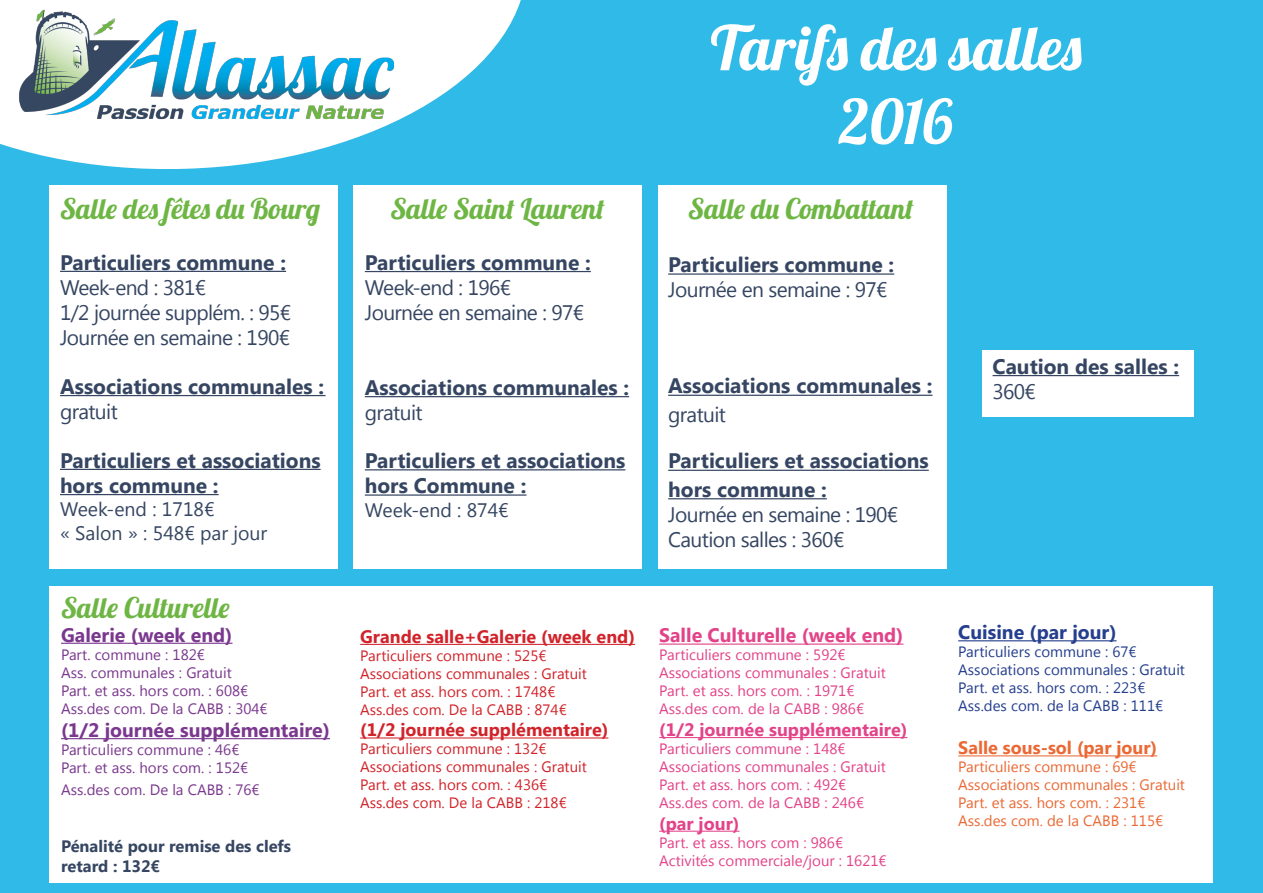
<style>
.page{position:relative;width:1263px;height:893px;background:#30bae7}
.page>*{position:absolute;margin:0;border:0;box-sizing:border-box;transform-origin:0 0}
.t1{font:61.5px "Lobster 1.4";color:#fff}
.t2{font:28.5px "Lobster 1.4";color:#6eb644}
.t3{font:700 21px/25.2px "Segoe UI";color:#364662}
.t4{font:21px "Segoe UI";letter-spacing:-.03em;color:#364662}
.t5{font:19.5px "Segoe UI";color:#364662}
.t6{font:700 19.5px "Segoe UI";color:#7a388e}
.t7{font:700 19.5px "Segoe UI";color:#e24389}
.t8{font:700 19.5px "Segoe UI";color:#253f8e}
.t9{font:700 18px "Segoe UI";color:#d1232a}
.t10{font:700 18px "Segoe UI";color:#e24389}
.t11{font:700 18px "Segoe UI";color:#ea6935}
.t12{font:700 16.5px "Segoe UI";color:#364662}
.t13{font:15px "Segoe UI";color:#e24389}
.t14{font:15px "Segoe UI";color:#d1232a}
.t15{font:15px "Segoe UI";color:#7a388e}
.t16{font:15px "Segoe UI";color:#253f8e}
.t17{font:15px "Segoe UI";color:#ea6935}
.s1{font-weight:400}
</style>
<div class="page">
<svg style="left:0;top:0;width:521px;height:169px"></svg>
<img style="left:0;top:0;width:406px;height:140px">
<div style="left:49px;top:185px;width:288px;height:383px;background:#fff"></div>
<div style="left:353px;top:185px;width:289px;height:383px;background:#fff"></div>
<div style="left:658px;top:185px;width:288px;height:383px;background:#fff"></div>
<div style="left:983px;top:350px;width:211px;height:67px;background:#fff"></div>
<hr style="left:60px;top:271px;width:226px;height:1px;background:#364662">
<hr style="left:60px;top:395px;width:266px;height:1px;background:#364662">
<hr style="left:60px;top:469px;width:261px;height:1px;background:#364662">
<hr style="left:60px;top:494px;width:159px;height:1px;background:#364662">
<hr style="left:365px;top:271px;width:226px;height:1px;background:#364662">
<hr style="left:365px;top:396px;width:264px;height:1px;background:#364662">
<hr style="left:365px;top:469px;width:260px;height:1px;background:#364662">
<hr style="left:365px;top:494px;width:161px;height:2px;background:#364662">
<hr style="left:668px;top:273px;width:226px;height:2px;background:#364662">
<hr style="left:668px;top:395px;width:264px;height:1px;background:#364662">
<hr style="left:668px;top:470px;width:261px;height:1px;background:#364662">
<hr style="left:668px;top:498px;width:159px;height:1px;background:#364662">
<hr style="left:992px;top:375px;width:187px;height:1px;background:#364662">
<div style="left:49px;top:586px;width:1164px;height:297px;background:#fff"></div>
<hr style="left:61px;top:643px;width:171px;height:1px;background:#7a388e">
<hr style="left:61px;top:738px;width:269px;height:1px;background:#7a388e">
<hr style="left:360px;top:644px;width:275px;height:1px;background:#d1232a">
<hr style="left:360px;top:737px;width:248px;height:1px;background:#d1232a">
<hr style="left:659px;top:643px;width:244px;height:2px;background:#e24389">
<hr style="left:659px;top:737px;width:248px;height:1px;background:#e24389">
<hr style="left:659px;top:831px;width:80px;height:1px;background:#e24389">
<hr style="left:958px;top:640px;width:158px;height:1px;background:#253f8e">
<hr style="left:958px;top:755px;width:199px;height:1px;background:#ea6935">
<p class="t2" style="left:60px;top:191px;width:262px">Salle des fêtes du Bourg</p>
<p class="t3" style="left:60px;top:248px;width:228px">Particuliers commune :</p>
<p class="t4" style="left:60px;top:273px;width:148px">Week-end : 381€</p>
<p class="t4" style="left:60px;top:298px;width:233px">1/2 journée supplém. : 95€</p>
<p class="t4" style="left:60px;top:323px;width:232px">Journée en semaine : 190€</p>
<p class="t3" style="left:60px;top:373px;width:266px">Associations communales : <span class="s1">gratuit</span></p>
<p class="t3" style="left:60px;top:446px;width:262px">Particuliers et associations</p>
<p class="t3" style="left:60px;top:472px;width:160px">hors commune :</p>
<p class="t5" style="left:60px;top:496px;width:156px">Week-end : 1718€</p>
<p class="t5" style="left:60px;top:519px;width:209px">« Salon » : 548€ par jour</p>
<p class="t2" style="left:61px;top:590px;width:170px">Salle Culturelle</p>
<p class="t6" style="left:61px;top:621px;width:173px">Galerie (week end)</p>
<p class="t15" style="left:61px;top:644px;width:145px">Part. commune : 182€</p>
<p class="t15" style="left:61px;top:662px;width:172px">Ass. communales : Gratuit</p>
<p class="t15" style="left:61px;top:680px;width:189px">Part. et ass. hors com. : 608€</p>
<p class="t15" style="left:61px;top:698px;width:208px">Ass.des com. De la CABB : 304€</p>
<p class="t6" style="left:61px;top:716px;width:270px">(1/2 journée supplémentaire)</p>
<p class="t15" style="left:61px;top:739px;width:180px">Particuliers commune : 46€</p>
<p class="t15" style="left:61px;top:757px;width:189px">Part. et ass. hors com. : 152€</p>
<p class="t15" style="left:61px;top:779px;width:200px">Ass.des com. De la CABB : 76€</p>
<p class="t12" style="left:61px;top:834px;width:232px">Pénalité pour remise des clefs</p>
<p class="t12" style="left:61px;top:854px;width:100px">retard : 132€</p>
<p class="t2" style="left:390px;top:191px;width:216px">Salle Saint Laurent</p>
<p class="t3" style="left:365px;top:249px;width:228px">Particuliers commune :</p>
<p class="t4" style="left:365px;top:273px;width:148px">Week-end : 196€</p>
<p class="t4" style="left:365px;top:298px;width:221px">Journée en semaine : 97€</p>
<p class="t3" style="left:365px;top:374px;width:266px">Associations communales :</p>
<p class="t4" style="left:365px;top:398px;width:59px">gratuit</p>
<p class="t3" style="left:365px;top:447px;width:262px">Particuliers et associations</p>
<p class="t3" style="left:365px;top:472px;width:163px">hors Commune :</p>
<p class="t5" style="left:365px;top:496px;width:145px">Week-end : 874€</p>
<p class="t1" style="left:710px;top:9px;width:373px">Tarifs des salles</p>
<p class="t1" style="left:839px;top:83px;width:115px">2016</p>
<p class="t2" style="left:688px;top:191px;width:227px">Salle du Combattant</p>
<p class="t3" style="left:668px;top:251px;width:228px">Particuliers commune :</p>
<p class="t4" style="left:668px;top:275px;width:221px">Journée en semaine : 97€</p>
<p class="t3" style="left:668px;top:372px;width:266px">Associations communales :</p>
<p class="t4" style="left:668px;top:400px;width:59px">gratuit</p>
<p class="t3" style="left:668px;top:447px;width:262px">Particuliers et associations</p>
<p class="t3" style="left:668px;top:476px;width:160px">hors commune :</p>
<p class="t4" style="left:668px;top:500px;width:232px">Journée en semaine : 190€</p>
<p class="t4" style="left:668px;top:525px;width:178px">Caution salles : 360€</p>
<p class="t3" style="left:992px;top:353px;width:188px">Caution des salles :</p>
<p class="t4" style="left:992px;top:377px;width:45px">360€</p>
<p class="t9" style="left:360px;top:624px;width:276px">Grande salle+Galerie (week end)</p>
<p class="t14" style="left:360px;top:645px;width:188px">Particuliers commune : 525€</p>
<p class="t14" style="left:360px;top:663px;width:228px">Associations communales : Gratuit</p>
<p class="t14" style="left:360px;top:681px;width:197px">Part. et ass. hors com. : 1748€</p>
<p class="t14" style="left:360px;top:699px;width:208px">Ass.des com. De la CABB : 874€</p>
<p class="t9" style="left:360px;top:717px;width:250px">(1/2 journée supplémentaire)</p>
<p class="t14" style="left:360px;top:739px;width:188px">Particuliers commune : 132€</p>
<p class="t14" style="left:360px;top:757px;width:228px">Associations communales : Gratuit</p>
<p class="t14" style="left:360px;top:775px;width:189px">Part. et ass. hors com. : 436€</p>
<p class="t14" style="left:360px;top:793px;width:208px">Ass.des com. De la CABB : 218€</p>
<p class="t7" style="left:659px;top:622px;width:246px">Salle Culturelle (week end)</p>
<p class="t13" style="left:659px;top:645px;width:188px">Particuliers commune : 592€</p>
<p class="t13" style="left:659px;top:663px;width:228px">Associations communales : Gratuit</p>
<p class="t13" style="left:659px;top:681px;width:197px">Part. et ass. hors com. : 1971€</p>
<p class="t13" style="left:659px;top:699px;width:206px">Ass.des com. de la CABB : 986€</p>
<p class="t10" style="left:659px;top:717px;width:250px">(1/2 journée supplémentaire)</p>
<p class="t13" style="left:659px;top:738px;width:188px">Particuliers commune : 148€</p>
<p class="t13" style="left:659px;top:756px;width:228px">Associations communales : Gratuit</p>
<p class="t13" style="left:659px;top:774px;width:189px">Part. et ass. hors com. : 492€</p>
<p class="t13" style="left:659px;top:792px;width:206px">Ass.des com. de la CABB : 246€</p>
<p class="t10" style="left:659px;top:810px;width:82px">(par jour)</p>
<p class="t13" style="left:659px;top:832px;width:185px">Part. et ass. hors com : 986€</p>
<p class="t13" style="left:659px;top:850px;width:229px">Activités commerciale/jour : 1621€</p>
<p class="t8" style="left:958px;top:618px;width:160px">Cuisine (par jour)</p>
<p class="t16" style="left:958px;top:641px;width:180px">Particuliers commune : 67€</p>
<p class="t16" style="left:958px;top:659px;width:228px">Associations communales : Gratuit</p>
<p class="t16" style="left:958px;top:677px;width:189px">Part. et ass. hors com. : 223€</p>
<p class="t16" style="left:958px;top:695px;width:206px">Ass.des com. de la CABB : 111€</p>
<p class="t11" style="left:958px;top:735px;width:200px">Salle sous-sol (par jour)</p>
<p class="t17" style="left:958px;top:757px;width:180px">Particuliers commune : 69€</p>
<p class="t17" style="left:958px;top:775px;width:228px">Associations communales : Gratuit</p>
<p class="t17" style="left:958px;top:793px;width:189px">Part. et ass. hors com. : 231€</p>
<p class="t17" style="left:958px;top:811px;width:206px">Ass.des com. de la CABB : 115€</p>
</div>
